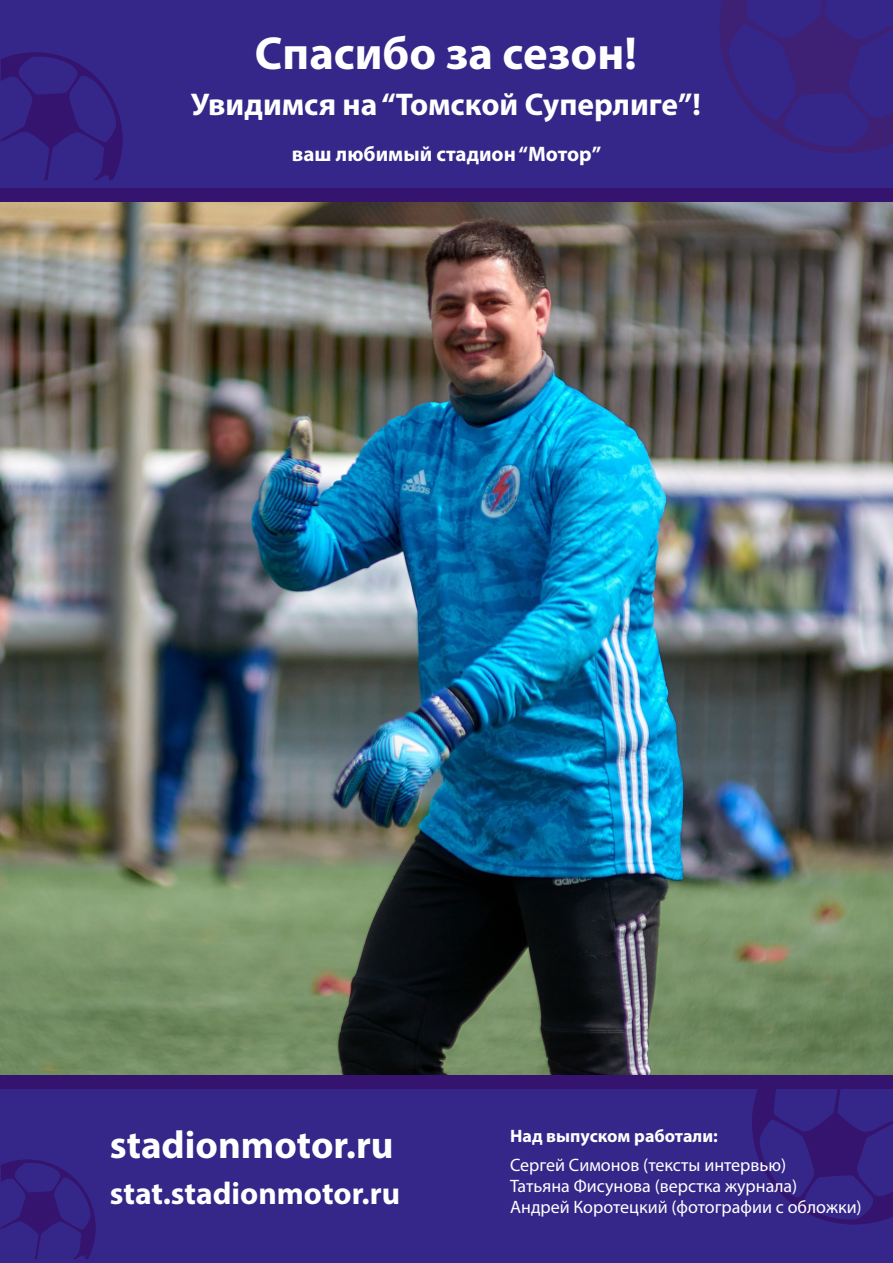
<style>
.page{position:relative;width:893px;height:1263px;background:#fff}
.page>*{position:absolute;margin:0;border:0;box-sizing:border-box;transform-origin:0 0}
.t1{font:700 46.5px "Myriad Pro";color:#fff}
.t2{font:700 39px "Myriad Pro";color:#fff}
.t3{font:700 31.5px "Myriad Pro";color:#fff}
.t4{font:700 21px "Myriad Pro";color:#fff}
.t5{font:18px/21px "Myriad Pro";color:#fff}
.t6{font:700 18px "Myriad Pro";color:#fff}
</style>
<div class="page">
<img style="left:0;top:202px;width:893px;height:874px">
<div style="left:0;top:0;width:893px;height:189px;background:#342789"></div>
<div style="left:0;top:1076px;width:893px;height:187px;background:#342789"></div>
<svg style="left:719px;top:0;width:174px;height:153px"></svg>
<svg style="left:752px;top:1089px;width:141px;height:135px"></svg>
<div style="left:0;top:188px;width:893px;height:14px;background:#34146e"></div>
<div style="left:1px;top:1075px;width:892px;height:14px;background:#34146e"></div>
<svg style="left:1px;top:52px;width:122px;height:128px"></svg>
<svg style="left:1px;top:1159px;width:95px;height:100px"></svg>
<p class="t1" style="left:255px;top:23px;width:383px">Спасибо за сезон!</p>
<p class="t3" style="left:191px;top:84px;width:512px">Увидимся на “Томской Суперлиге”!</p>
<p class="t4" style="left:292px;top:140px;width:311px">ваш любимый стадион “Мотор”</p>
<p class="t2" style="left:110px;top:1119px;width:285px">stadionmotor.ru</p>
<p class="t3" style="left:110px;top:1173px;width:292px">stat.stadionmotor.ru</p>
<p class="t6" style="left:510px;top:1124px;width:209px">Над выпуском работали:</p>
<p class="t5" style="left:510px;top:1154px;width:353px">Сергей Симонов (тексты интервью)<br>Татьяна Фисунова (верстка журнала)<br>Андрей Коротецкий (фотографии с обложки)</p>
</div>
